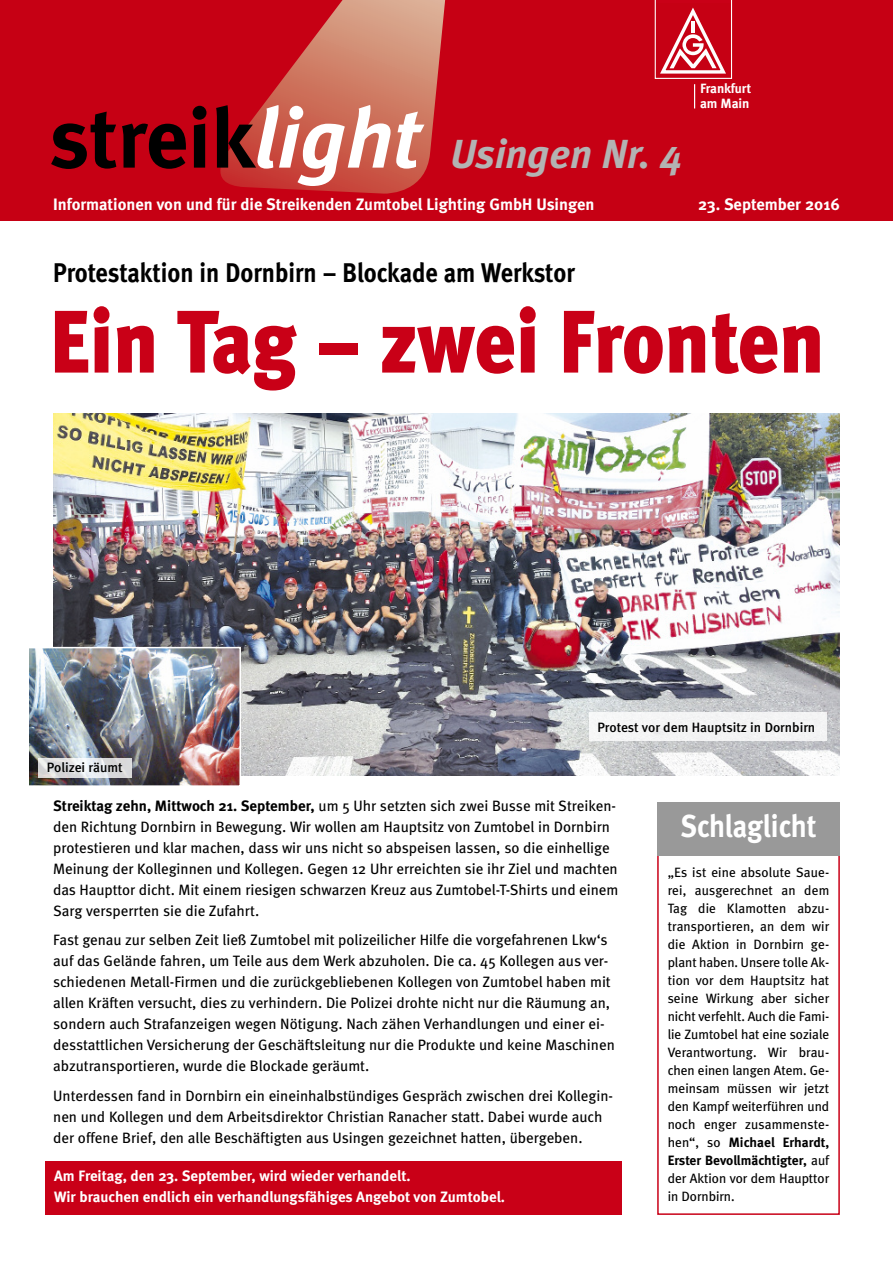
<style>
.page{position:relative;width:893px;height:1263px;background:#fff}
.page>*{position:absolute;margin:0;border:0;box-sizing:border-box;transform-origin:0 0}
.t1{font:900 88.5px "Meta";color:#c90017;scale:.9 1}
.t2{font:italic 700 40.5px "Meta";color:#b3b3b3}
.t3{font:700 31.5px "Meta";color:#fff;scale:.9 1}
.t4{font:700 27px "Meta";color:#000;scale:.9 1}
.t5{font:700 16.5px "Meta";color:#fff}
.t6{font:15px/21px "Meta";color:#000}
.t7{font:700 15px/21px "Meta";color:#fff}
.t8{font:13.5px/18px "Meta Plus";letter-spacing:-.005em;color:#000;text-align:justify}
.t9{font:700 13.5px/18px "Meta";color:#000}
.t10{font:13.5px "Meta Medium LF";color:#000}
.t11{font:700 13.35px/14.7px "Meta Plus";letter-spacing:-.01em;color:#fff}
.s1{font-style:normal;font-size:84px;color:#000}
.s2{font-size:84px;color:#fff}
.s3{font-weight:700}
.s4{font-family:"Meta Plus";font-weight:400}
</style>
<div class="page">
<div style="left:0;top:0;width:893px;height:220px;background:#c60014"></div>
<svg style="left:220px;top:0;width:226px;height:194px"></svg>
<svg style="left:655px;top:0;width:77px;height:108px"></svg>
<div style="left:657px;top:852px;width:183px;height:363px;border:2px solid #c90017"></div>
<div style="left:657px;top:802px;width:183px;height:53px;background:#999"></div>
<img style="left:53px;top:413px;width:787px;height:362px">
<img style="left:30px;top:650px;width:208px;height:134px">
<div style="left:27px;top:647px;width:214px;height:140px;border:2px solid #fff"></div>
<div style="left:38px;top:758px;width:94px;height:19px;background:#fff;opacity:.8"></div>
<div style="left:589px;top:712px;width:237px;height:29px;background:#f4f4f5"></div>
<div style="left:46px;top:1161px;width:576px;height:53px;background:#c90017"></div>
<h2 class="t2" style="left:49px;top:139px;width:635px"><span class="s1">streik</span><span class="s2">light</span> Usingen Nr. 4</h2>
<p class="t11" style="left:700px;top:82px;width:53px">Frankfurt am Main</p>
<p class="t5" style="left:53px;top:198px;width:543px">Informationen von und für die Streikenden Zumtobel Lighting GmbH Usingen</p>
<p class="t5" style="left:698px;top:198px;width:143px">23. September 2016</p>
<h3 class="t4" style="left:53px;top:263px;width:581px">Protestaktion in Dornbirn – Blockade am Werkstor</h3>
<h1 class="t1" style="left:50px;top:312px;width:862px">Ein Tag – zwei Fronten</h1>
<p class="t10" style="left:47px;top:763px;width:77px">Polizei räumt</p>
<p class="t10" style="left:597px;top:722px;width:219px">Protest vor dem Hauptsitz in Dornbirn</p>
<p class="t6" style="left:53px;top:796px;width:567px"><span class="s3">Streiktag zehn, Mittwoch 21. September,</span> um 5 Uhr setzten sich zwei Busse mit Streiken&shy;den Richtung Dornbirn in Bewegung. Wir wollen am Hauptsitz von Zumtobel in Dornbirn protestieren und klar machen, dass wir uns nicht so abspeisen lassen, so die einhellige Meinung der Kolleginnen und Kollegen. Gegen 12 Uhr erreichten sie ihr Ziel und machten das Haupttor dicht. Mit einem riesigen schwarzen Kreuz aus Zumtobel-T-Shirts und einem Sarg versperrten sie die Zufahrt.</p>
<p class="t6" style="left:53px;top:931px;width:563px">Fast genau zur selben Zeit ließ Zumtobel mit polizeilicher Hilfe die vorgefahrenen Lkw‘s auf das Gelände fahren, um Teile aus dem Werk abzuholen. Die ca. 45 Kollegen aus ver&shy;schiedenen Metall-Firmen und die zurückgebliebenen Kollegen von Zumtobel haben mit allen Kräften versucht, dies zu verhindern. Die Polizei drohte nicht nur die Räumung an, sondern auch Strafanzeigen wegen Nötigung. Nach zähen Verhandlungen und einer ei&shy;desstattlichen Versicherung der Geschäftsleitung nur die Produkte und keine Maschinen abzutransportieren, wurde die Blockade geräumt.</p>
<p class="t6" style="left:53px;top:1086px;width:561px">Unterdessen fand in Dornbirn ein eineinhalbstündiges Gespräch zwischen drei Kollegin&shy;nen und Kollegen und dem Arbeitsdirektor Christian Ranacher statt. Dabei wurde auch der offene Brief, den alle Beschäftigten aus Usingen gezeichnet hatten, übergeben.</p>
<p class="t7" style="left:54px;top:1166px;width:452px">Am Freitag, den 23. September, wird wieder verhandelt.<br>Wir brauchen endlich ein verhandlungsfähiges Angebot von Zumtobel.</p>
<h3 class="t3" style="left:680px;top:815px;width:153px">Schlaglicht</h3>
<p class="t8" style="left:668px;top:864px;width:163px">„Es ist eine absolute Saue&shy;rei, ausgerechnet an dem Tag die Klamotten abzu&shy;transportieren, an dem wir die Aktion in Dornbirn ge&shy;plant haben. Unsere tolle Ak&shy;tion vor dem Hauptsitz hat seine Wirkung aber sicher nicht verfehlt. Auch die Fami&shy;lie Zumtobel hat eine soziale Verantwortung. Wir brau&shy;chen einen langen Atem. Ge&shy;meinsam müssen wir jetzt den Kampf weiterführen und noch enger zusammenste-</p>
<p class="t9" style="left:668px;top:1135px;width:163px"><span class="s4">hen“, so</span> Michael Erhardt,<br>Erster Bevollmächtigter, <span class="s4">auf</span></p>
<p class="t8" style="left:668px;top:1170px;width:163px">der Aktion vor dem Haupttor in Dornbirn.</p>
</div>
